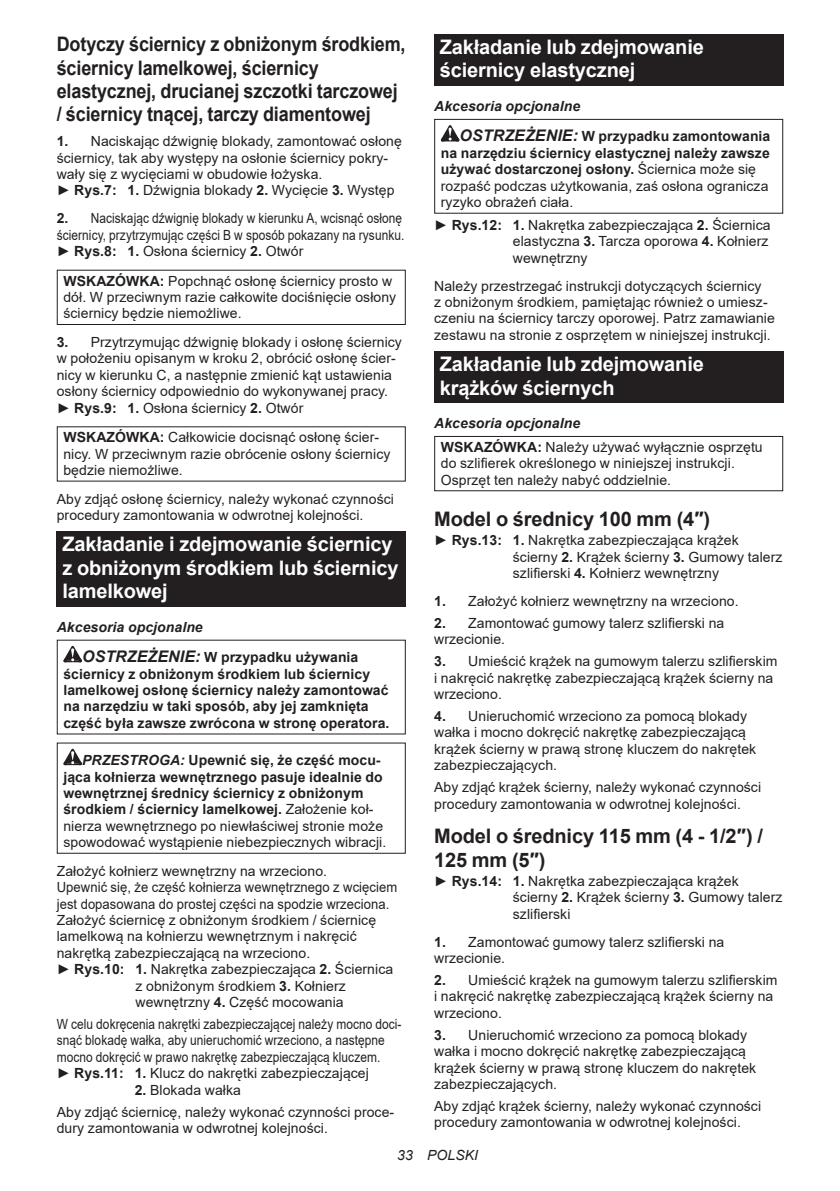
<style>
.page{position:relative;width:840px;height:1191px;background:#fff}
.page>*{position:absolute;margin:0;border:0;box-sizing:border-box;transform-origin:0 0}
.t1{font:700 20px/23.4px "Arial";letter-spacing:-.01em;color:#fff}
.t2{font:700 20px/23.4px "Arial";letter-spacing:-.01em;color:#231f20;scale:.9 1}
.t3{font:700 20px/23.4px "Arial";letter-spacing:-.01em;color:#231f20}
.t4{font:14px/16.4px "Arial";letter-spacing:.005em;color:#231f20}
.t5{font:700 14px/16.4px "Arial";letter-spacing:.005em;color:#231f20}
.t6{font:14px/16.4px "Arial";letter-spacing:.005em;color:#231f20;scale:.85 1}
.t7{font:14px "Arial";letter-spacing:.005em;color:#231f20;scale:.93 1}
.t8{font:italic 700 14px/30.6px "Arial";letter-spacing:.005em;color:#231f20}
.t9{font:italic 14px "Arial";letter-spacing:.005em;color:#231f20}
.s1{font-weight:700}
.s2{font-size:16px}
.s3{font-style:normal}
.s4{font-style:italic}
.s5{font-weight:400}
.s6{font-style:italic;font-size:16px}
.s7{font-weight:700;font-style:italic}
</style>
<div class="page">
<div style="left:57px;top:270px;width:348px;height:55px;border:1px solid #231f20"></div>
<div style="left:57px;top:531px;width:348px;height:76px;background:#231f20"></div>
<svg style="left:63px;top:646px;width:19px;height:16px"></svg>
<svg style="left:63px;top:748px;width:19px;height:17px"></svg>
<div style="left:434px;top:34px;width:348px;height:52px;background:#231f20"></div>
<svg style="left:440px;top:125px;width:19px;height:16px"></svg>
<div style="left:434px;top:119px;width:348px;height:95px;border:1px solid #231f20"></div>
<div style="left:434px;top:351px;width:348px;height:52px;background:#231f20"></div>
<div style="left:434px;top:436px;width:348px;height:55px;border:1px solid #231f20"></div>
<h1 class="t2" style="left:57px;top:33px;width:389px">Dotyczy ściernicy z obniżonym środkiem, ściernicy lamelkowej, ściernicy elastycznej, drucianej szczotki tarczowej / ściernicy tnącej, tarczy diamentowej</h1>
<p class="t4" style="left:57px;top:133px;width:346px"><span class="s1">1.</span> Naciskając dźwignię blokady, zamontować osłonę ściernicy, tak aby występy na osłonie ściernicy pokry&shy;wały się z wycięciami w obudowie łożyska.<br>► <span class="s1">Rys.7: 1.</span> Dźwignia blokady <span class="s1">2.</span> Wycięcie <span class="s1">3.</span> Występ</p>
<p class="t6" style="left:57px;top:210px;width:410px"><span class="s1">2.</span> Naciskając dźwignię blokady w kierunku A, wcisnąć osłonę ściernicy, przytrzymując części B w sposób pokazany na rysunku. ► <span class="s1">Rys.8: 1.</span> Osłona ściernicy <span class="s1">2.</span> Otwór</p>
<p class="t4" style="left:63px;top:272px;width:334px"><span class="s1">WSKAZÓWKA:</span> Popchnąć osłonę ściernicy prosto w dół. W przeciwnym razie całkowite dociśnięcie osłony ściernicy będzie niemożliwe.</p>
<p class="t4" style="left:57px;top:334px;width:346px"><span class="s1">3.</span> Przytrzymując dźwignię blokady i osłonę ściernicy w położeniu opisanym w kroku 2, obrócić osłonę ścier&shy;nicy w kierunku C, a następnie zmienić kąt ustawienia osłony ściernicy odpowiednio do wykonywanej pracy. ► <span class="s1">Rys.9: 1.</span> Osłona ściernicy <span class="s1">2.</span> Otwór</p>
<p class="t4" style="left:63px;top:429px;width:328px"><span class="s1">WSKAZÓWKA:</span> Całkowicie docisnąć osłonę ścier&shy;nicy. W przeciwnym razie obrócenie osłony ściernicy będzie niemożliwe.</p>
<p class="t4" style="left:57px;top:490px;width:338px">Aby zdjąć osłonę ściernicy, należy wykonać czynności procedury zamontowania w odwrotnej kolejności.</p>
<h1 class="t1" style="left:62px;top:533px;width:337px">Zakładanie i zdejmowanie ściernicy z obniżonym środkiem lub ściernicy lamelkowej</h1>
<p class="t8" style="left:82px;top:612px;width:277px;text-indent:-25px">Akcesoria opcjonalne<br><span class="s2">OSTRZEŻENIE:</span> <span class="s3">W przypadku używania</span></p>
<p class="t5" style="left:63px;top:665px;width:327px">ściernicy z obniżonym środkiem lub ściernicy lamelkowej osłonę ściernicy należy zamontować na narzędziu w taki sposób, aby jej zamknięta część była zawsze zwrócona w stronę operatora.</p>
<p class="t5" style="left:63px;top:752px;width:324px;text-indent:19px"><span class="s4">PRZESTROGA:</span> Upewnić się, że część mocu&shy;jąca kołnierza wewnętrznego pasuje idealnie do wewnętrznej średnicy ściernicy z obniżonym środkiem / ściernicy lamelkowej. <span class="s5">Założenie koł&shy;nierza wewnętrznego po niewłaściwej stronie może spowodować wystąpienie niebezpiecznych wibracji.</span></p>
<p class="t4" style="left:57px;top:862px;width:272px">Założyć kołnierz wewnętrzny na wrzeciono.</p>
<p class="t7" style="left:57px;top:877px;width:367px">Upewnić się, że część kołnierza wewnętrznego z wcięciem</p>
<p class="t7" style="left:57px;top:894px;width:359px">jest dopasowana do prostej części na spodzie wrzeciona.</p>
<p class="t4" style="left:57px;top:911px;width:321px">Założyć ściernicę z obniżonym środkiem / ściernicę</p>
<p class="t4" style="left:57px;top:928px;width:301px">lamelkową na kołnierzu wewnętrznym i nakręcić</p>
<p class="t4" style="left:57px;top:944px;width:255px">nakrętką zabezpieczającą na wrzeciono.</p>
<p class="t4" style="left:57px;top:961px;width:338px">► <span class="s1">Rys.10: 1.</span> Nakrętka zabezpieczająca <span class="s1">2.</span> Ściernica</p>
<p class="t4" style="left:135px;top:977px;width:212px">z obniżonym środkiem <span class="s1">3.</span> Kołnierz</p>
<p class="t4" style="left:135px;top:993px;width:210px">wewnętrzny <span class="s1">4.</span> Część mocowania</p>
<p class="t6" style="left:57px;top:1015px;width:407px">W celu dokręcenia nakrętki zabezpieczającej należy mocno doci&shy;snąć blokadę wałka, aby unieruchomić wrzeciono, a następne mocno dokręcić w prawo nakrętkę zabezpieczającą kluczem.<br>► <span class="s1">Rys.11: 1.</span> Klucz do nakrętki zabezpieczającej</p>
<p class="t4" style="left:57px;top:1078px;width:339px;line-height:22px;text-indent:78px"><span class="s1">2.</span> Blokada wałka<br>Aby zdjąć ściernicę, należy wykonać czynności proce-</p>
<p class="t4" style="left:57px;top:1119px;width:272px">dury zamontowania w odwrotnej kolejności.</p>
<h1 class="t1" style="left:439px;top:36px;width:265px">Zakładanie lub zdejmowanie ściernicy elastycznej</h1>
<p class="t5" style="left:459px;top:91px;width:312px;line-height:30.6px;text-indent:-25px"><span class="s4">Akcesoria opcjonalne<br></span><span class="s6">OSTRZEŻENIE:</span> W przypadku zamontowania</p>
<p class="t4" style="left:440px;top:145px;width:330px"><span class="s1">na narzędziu ściernicy elastycznej należy zawsze używać dostarczonej osłony.</span> Ściernica może się rozpaść podczas użytkowania, zaś osłona ogranicza ryzyko obrażeń ciała.</p>
<p class="t4" style="left:512px;top:217px;width:259px;text-indent:-79px">► <span class="s1">Rys.12: 1.</span> Nakrętka zabezpieczająca <span class="s1">2.</span> Ściernica elastyczna <span class="s1">3.</span> Tarcza oporowa <span class="s1">4.</span> Kołnierz wewnętrzny</p>
<p class="t4" style="left:434px;top:277px;width:342px">Należy przestrzegać instrukcji dotyczących ściernicy<br>z obniżonym środkiem, pamiętając również o umiesz&shy;czeniu na ściernicy tarczy oporowej. Patrz zamawianie zestawu na stronie z osprzętem w niniejszej instrukcji.</p>
<h1 class="t1" style="left:439px;top:352px;width:265px">Zakładanie lub zdejmowanie krążków ściernych</h1>
<p class="t4" style="left:440px;top:411px;width:323px;line-height:23.8px;text-indent:-7px"><span class="s7">Akcesoria opcjonalne<br></span><span class="s1">WSKAZÓWKA:</span> Należy używać wyłącznie osprzętu</p>
<p class="t4" style="left:440px;top:455px;width:295px">do szlifierek określonego w niniejszej instrukcji.<br>Osprzęt ten należy nabyć oddzielnie.</p>
<h1 class="t3" style="left:434px;top:507px;width:277px">Model o średnicy 100 mm (4″)</h1>
<p class="t4" style="left:512px;top:532px;width:271px;text-indent:-79px">► <span class="s1">Rys.13: 1.</span> Nakrętka zabezpieczająca krążek ścierny <span class="s1">2.</span> Krążek ścierny <span class="s1">3.</span> Gumowy talerz szlifierski <span class="s1">4.</span> Kołnierz wewnętrzny</p>
<p class="t4" style="left:434px;top:592px;width:306px"><span class="s1">1.</span> Założyć kołnierz wewnętrzny na wrzeciono.</p>
<p class="t4" style="left:434px;top:614px;width:291px"><span class="s1">2.</span> Zamontować gumowy talerz szlifierski na wrzecionie.</p>
<p class="t4" style="left:434px;top:653px;width:345px"><span class="s1">3.</span> Umieścić krążek na gumowym talerzu szlifierskim i nakręcić nakrętkę zabezpieczającą krążek ścierny na wrzeciono.</p>
<p class="t4" style="left:434px;top:708px;width:323px"><span class="s1">4.</span> Unieruchomić wrzeciono za pomocą blokady wałka i mocno dokręcić nakrętkę zabezpieczającą krążek ścierny w prawą stronę kluczem do nakrętek zabezpieczających.</p>
<p class="t4" style="left:434px;top:779px;width:328px">Aby zdjąć krążek ścierny, należy wykonać czynności procedury zamontowania w odwrotnej kolejności.</p>
<h1 class="t3" style="left:434px;top:825px;width:330px">Model o średnicy 115 mm (4 - 1/2″) /<br>125 mm (5″)</h1>
<p class="t4" style="left:512px;top:873px;width:271px;text-indent:-79px">► <span class="s1">Rys.14: 1.</span> Nakrętka zabezpieczająca krążek ścierny <span class="s1">2.</span> Krążek ścierny <span class="s1">3.</span> Gumowy talerz szlifierski</p>
<p class="t4" style="left:434px;top:933px;width:291px"><span class="s1">1.</span> Zamontować gumowy talerz szlifierski na wrzecionie.</p>
<p class="t4" style="left:434px;top:971px;width:345px"><span class="s1">2.</span> Umieścić krążek na gumowym talerzu szlifierskim i nakręcić nakrętkę zabezpieczającą krążek ścierny na wrzeciono.</p>
<p class="t4" style="left:434px;top:1026px;width:323px"><span class="s1">3.</span> Unieruchomić wrzeciono za pomocą blokady wałka i mocno dokręcić nakrętkę zabezpieczającą krążek ścierny w prawą stronę kluczem do nakrętek zabezpieczających.</p>
<p class="t4" style="left:434px;top:1097px;width:328px">Aby zdjąć krążek ścierny, należy wykonać czynności procedury zamontowania w odwrotnej kolejności.</p>
<p class="t9" style="left:397px;top:1146px;width:82px">33 POLSKI</p>
</div>
